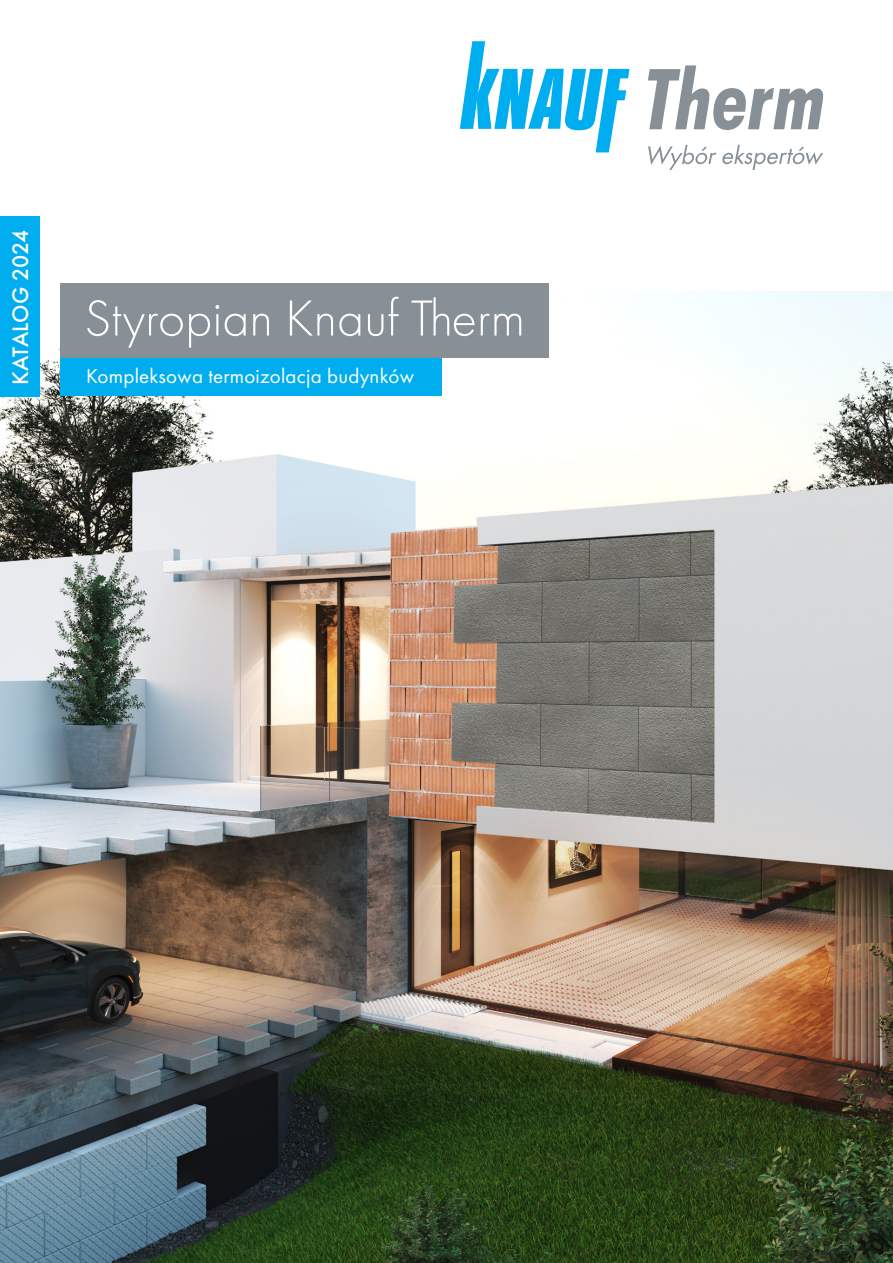
<style>
.page{position:relative;width:893px;height:1263px;background:#fff}
.page>*{position:absolute;margin:0;border:0;box-sizing:border-box;transform-origin:0 0}
.Futura_Bold_18{font:300 52.5px "Futura PT";color:#fff}
.Futura_Bold_18-2{font:500 23.25px "Futura PT";color:#fff}
.Futura_Bold_18-3{font:21px "Futura PT";letter-spacing:.01em;color:#fff}
</style>
<div class="page">
<img style="left:0;top:291px;width:893px;height:972px">
<div style="left:0;top:216px;width:39px;height:180px;background:#00aeef"></div>
<svg style="left:460px;top:41px;width:169px;height:111px"></svg>
<svg style="left:648px;top:65px;width:175px;height:65px"></svg>
<svg style="left:648px;top:145px;width:175px;height:25px"></svg>
<div style="left:61px;top:357px;width:381px;height:39px;background:#00aeef"></div>
<div style="left:61px;top:284px;width:488px;height:74px;background:#869096"></div>
<p class="Futura_Bold_18-2" style="left:7px;top:385px;width:157px;rotate:-90deg">KATALOG 2024</p>
<p class="Futura_Bold_18" style="left:84px;top:288px;width:442px">Styropian Knauf Therm</p>
<p class="Futura_Bold_18-3" style="left:86px;top:363px;width:329px">Kompleksowa termoizolacja budynków</p>
</div>
